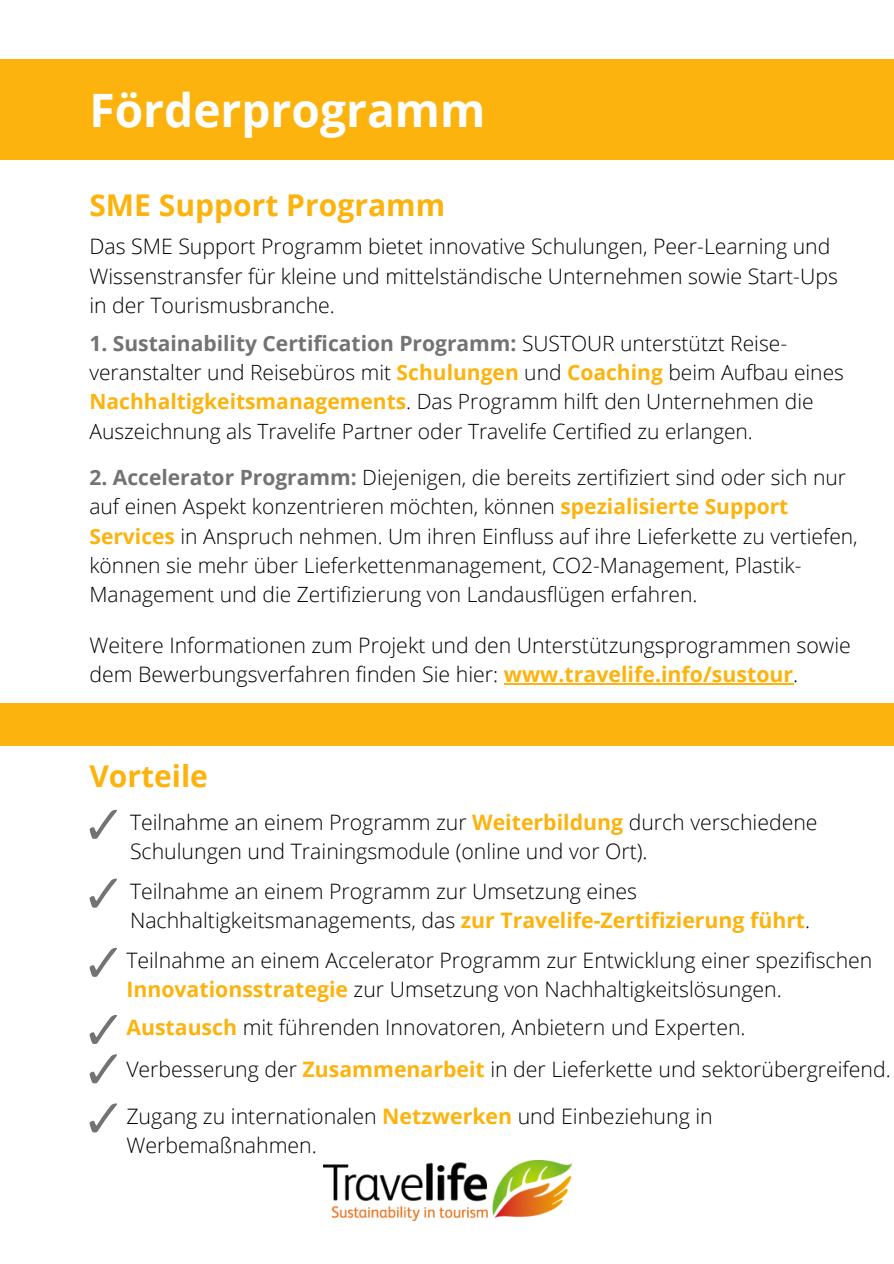
<style>
.page{position:relative;width:894px;height:1264px;background:#fff}
.page>*{position:absolute;margin:0;border:0;box-sizing:border-box;transform-origin:0 0}
.t1{font:700 46.05px "Open Sans";color:#fff}
.t2{font:700 30px "Open Sans";color:#fcb30d}
.t3{font:300 21.3px/29.2px "Open Sans";color:#000}
.t4{font:300 21px/29.2px "Open Sans";color:#000}
.s1{font-weight:700;color:#737373}
.s2{font-weight:700;color:#fcb30d}
</style>
<div class="page">
<div style="left:0;top:59px;width:893px;height:100px;background:#fcb30d"></div>
<svg style="left:89px;top:809px;width:28px;height:30px"></svg>
<svg style="left:89px;top:878px;width:28px;height:29px"></svg>
<svg style="left:89px;top:947px;width:28px;height:30px"></svg>
<svg style="left:89px;top:1015px;width:28px;height:29px"></svg>
<svg style="left:89px;top:1103px;width:28px;height:29px"></svg>
<svg style="left:89px;top:1054px;width:28px;height:29px"></svg>
<div style="left:0;top:703px;width:893px;height:42px;background:#fcb30d"></div>
<img style="left:323px;top:1160px;width:248px;height:60px">
<hr style="left:503px;top:683px;width:290px;height:1px;background:#fcb30d">
<p class="t1" style="left:89px;top:78px;width:397px">Förderprogramm</p>
<p class="t2" style="left:89px;top:183px;width:357px">SME Support Programm</p>
<p class="t3" style="left:89px;top:231px;width:749px">Das SME Support Programm bietet innovative Schulungen, Peer-Learning und<br>Wissenstransfer für kleine und mittelständische Unternehmen sowie Start-Ups in der Tourismusbranche.</p>
<p class="t4" style="left:89px;top:328px;width:755px"><span class="s1">1. Sustainability Certification Programm:</span> SUSTOUR unterstützt Reise&shy;veranstalter und Reisebüros mit <span class="s2">Schulungen</span> und <span class="s2">Coaching</span> beim Aufbau eines <span class="s2">Nachhaltigkeitsmanagements</span>. Das Programm hilft den Unternehmen die Auszeichnung als Travelife Partner oder Travelife Certified zu erlangen.</p>
<p class="t4" style="left:89px;top:462px;width:769px"><span class="s1">2. Accelerator Programm:</span> Diejenigen, die bereits zertifiziert sind oder sich nur auf einen Aspekt konzentrieren möchten, können <span class="s2">spezialisierte Support Services</span> in Anspruch nehmen. Um ihren Einfluss auf ihre Lieferkette zu vertiefen, können sie mehr über Lieferkettenmanagement, CO2-Management, Plastik-Management und die Zertifizierung von Landausflügen erfahren.</p>
<p class="t3" style="left:89px;top:629px;width:762px">Weitere Informationen zum Projekt und den Unterstützungsprogrammen sowie dem Bewerbungsverfahren finden Sie hier: <span class="s2">www.travelife.info/sustour</span>.</p>
<p class="t2" style="left:89px;top:755px;width:120px">Vorteile</p>
<p class="t3" style="left:130px;top:807px;width:689px">Teilnahme an einem Programm zur <span class="s2">Weiterbildung</span> durch verschiedene<br>Schulungen und Trainingsmodule (online und vor Ort).</p>
<p class="t3" style="left:130px;top:876px;width:681px">Teilnahme an einem Programm zur Umsetzung eines<br>Nachhaltigkeitsmanagements, das <span class="s2">zur Travelife-Zertifizierung führt</span>.</p>
<p class="t3" style="left:126px;top:945px;width:747px">Teilnahme an einem Accelerator Programm zur Entwicklung einer spezifischen<br><span class="s2">Innovationsstrategie</span> zur Umsetzung von Nachhaltigkeitslösungen.</p>
<p class="t3" style="left:126px;top:1012px;width:620px"><span class="s2">Austausch</span> mit führenden Innovatoren, Anbietern und Experten.</p>
<p class="t3" style="left:126px;top:1053px;width:765px">Verbesserung der <span class="s2">Zusammenarbeit</span> in der Lieferkette und sektorübergreifend.</p>
<p class="t3" style="left:126px;top:1101px;width:587px">Zugang zu internationalen <span class="s2">Netzwerken</span> und Einbeziehung in<br>Werbemaßnahmen.</p>
</div>
